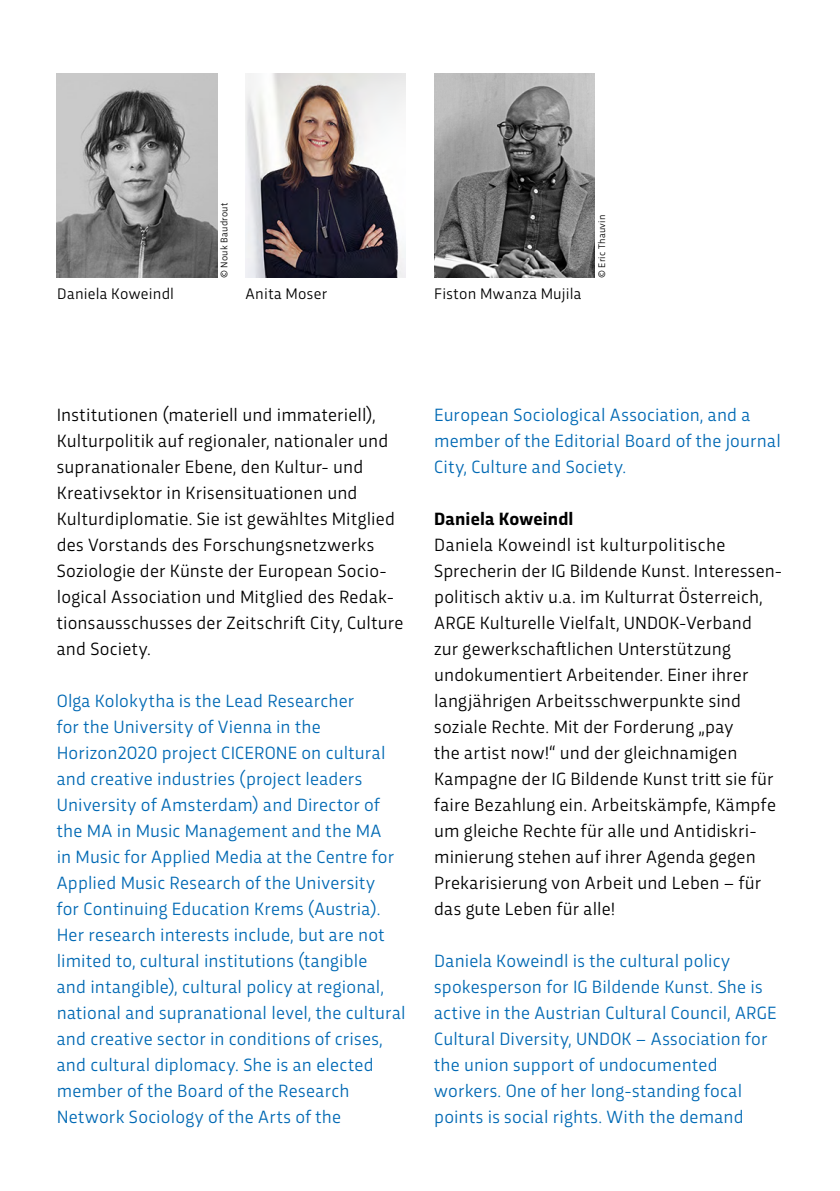
<style>
.page{position:relative;width:840px;height:1191px;background:#fff}
.page>*{position:absolute;margin:0;border:0;box-sizing:border-box;transform-origin:0 0}
.t1{font:18.6px/26px "Trasandina";letter-spacing:.015em;color:#0069b4}
.t2{font:18.6px/26px "Trasandina";letter-spacing:.01em;color:#000}
.t3{font:700 18.6px "Trasandina";letter-spacing:.01em;color:#000}
.t4{font:16px "Trasandina";letter-spacing:.02em;color:#000}
.t5{font:10px "Trasandina";letter-spacing:.035em;color:#000}
</style>
<div class="page">
<img style="left:57px;top:74px;width:160px;height:204px">
<img style="left:245px;top:74px;width:160px;height:203px">
<img style="left:434px;top:74px;width:160px;height:204px">
<p class="t5" style="left:217px;top:278px;width:77px;rotate:-90deg">© Nouk Baudrout</p>
<p class="t4" style="left:57px;top:282px;width:118px">Daniela Koweindl</p>
<p class="t4" style="left:245px;top:282px;width:83px">Anita Moser</p>
<p class="t4" style="left:434px;top:282px;width:149px">Fiston Mwanza Mujila</p>
<p class="t5" style="left:594px;top:278px;width:65px;rotate:-90deg">© Eric Thauvin</p>
<p class="t2" style="left:57px;top:400px;width:348px">Institutionen (materiell und immateriell), Kulturpolitik auf regionaler, nationaler und supranationaler Ebene, den Kultur- und Kreativsektor in Krisensituationen und Kulturdiplomatie. Sie ist gewähltes Mitglied des Vorstands des Forschungsnetzwerks Soziologie der Künste der European Socio&shy;logical Association und Mitglied des Redak&shy;tionsausschusses der Zeitschrift City, Culture and Society.</p>
<p class="t1" style="left:57px;top:686px;width:350px">Olga Kolokytha is the Lead Researcher<br>for the University of Vienna in the Horizon2020 project CICERONE on cultural and creative industries (project leaders University of Amsterdam) and Director of the MA in Music Management and the MA<br>in Music for Applied Media at the Centre for Applied Music Research of the University<br>for Continuing Education Krems (Austria).<br>Her research interests include, but are not limited to, cultural institutions (tangible<br>and intangible), cultural policy at regional, national and supranational level, the cultural and creative sector in conditions of crises, and cultural diplomacy. She is an elected member of the Board of the Research Network Sociology of the Arts of the</p>
<p class="t1" style="left:434px;top:400px;width:348px">European Sociological Association, and a member of the Editorial Board of the journal<br>City, Culture and Society.</p>
<p class="t3" style="left:434px;top:505px;width:141px">Daniela Koweindl</p>
<p class="t2" style="left:434px;top:530px;width:349px">Daniela Koweindl ist kulturpolitische Sprecherin der IG Bildende Kunst. Interessen&shy;politisch aktiv u.a. im Kulturrat Österreich, ARGE Kulturelle Vielfalt, UNDOK-Verband<br>zur gewerkschaftlichen Unterstützung undokumentiert Arbeitender. Einer ihrer langjährigen Arbeitsschwerpunkte sind soziale Rechte. Mit der Forderung „pay<br>the artist now!“ und der gleichnamigen Kampagne der IG Bildende Kunst tritt sie für faire Bezahlung ein. Arbeitskämpfe, Kämpfe um gleiche Rechte für alle und Antidiskri&shy;minierung stehen auf ihrer Agenda gegen Prekarisierung von Arbeit und Leben – für das gute Leben für alle!</p>
<p class="t1" style="left:434px;top:946px;width:343px">Daniela Koweindl is the cultural policy spokesperson for IG Bildende Kunst. She is active in the Austrian Cultural Council, ARGE Cultural Diversity, UNDOK – Association for the union support of undocumented workers. One of her long-standing focal points is social rights. With the demand</p>
</div>
